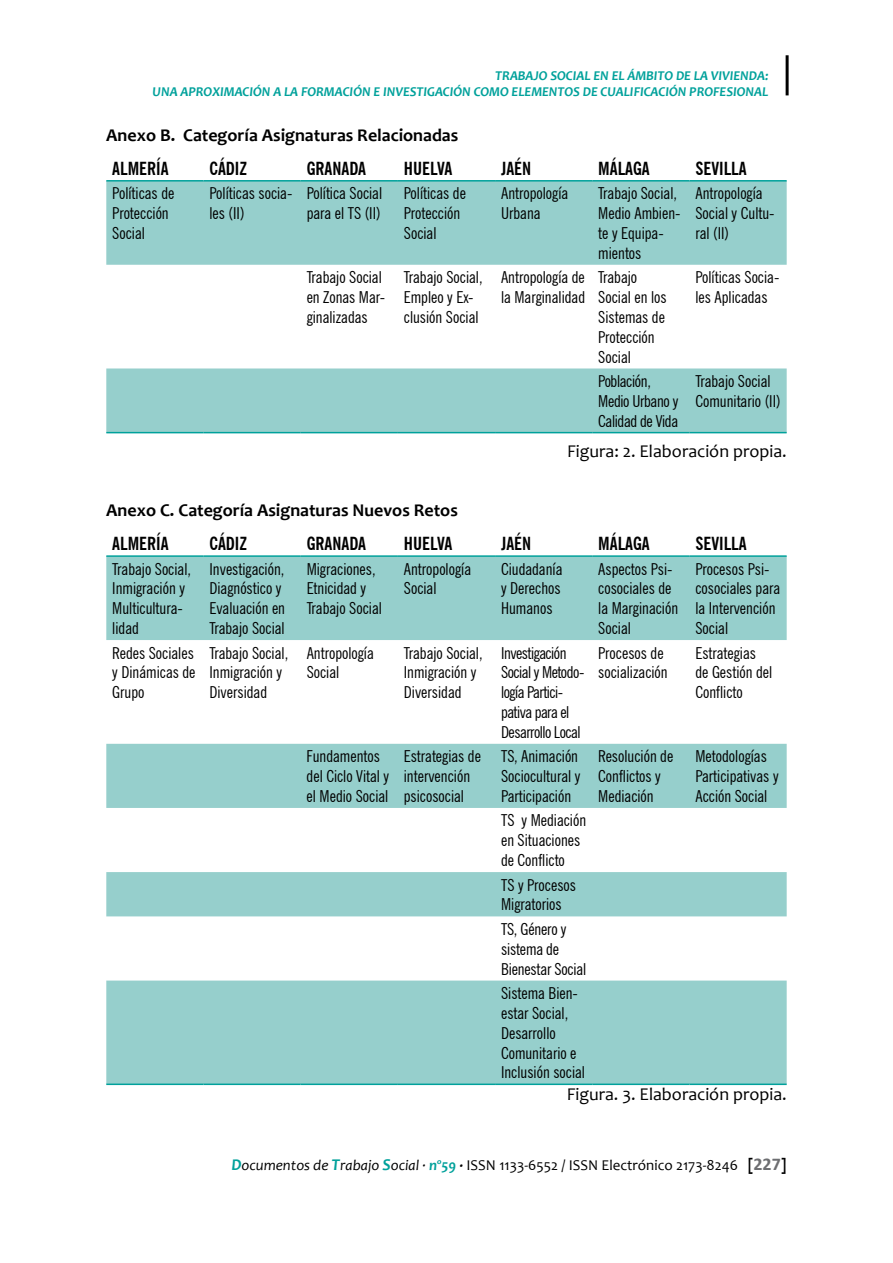
<style>
.page{position:relative;width:893px;height:1263px;background:#fff}
.page>*{position:absolute;margin:0;border:0;box-sizing:border-box;transform-origin:0 0}
.t1{font:700 condensed 18px "News Gothic BT";color:#000}
.t2{font:700 18px "Candara";color:#000}
.t3{font:18px "Candara";color:#000}
.t4{font:condensed 16.5px/19.8px "News Gothic BT";color:#000}
.t5{font:condensed 16.5px/19.8px "News Gothic BT";letter-spacing:-.03em;color:#000}
.t6{font:condensed 16.5px/19.8px "News Gothic BT";letter-spacing:-.02em;color:#000}
.t7{font:15px "Candara";color:#000}
.t8{font:italic 700 13.5px/16.2px "Candara";letter-spacing:-.005em;color:#00a19b;text-align:right}
.s1{font-weight:700;font-style:italic;font-size:16.5px;color:#00a19b}
.s2{font-style:italic}
.s3{font-weight:700;font-style:italic;color:#00a19b}
.s4{font-weight:700;font-style:italic}
.s5{font-weight:700;font-size:16.5px}
.s6{font-family:"Calibri";font-weight:700;font-size:18px;color:#6d6e71}
</style>
<div class="page">
<hr style="left:786px;top:55px;width:3px;height:40px;background:#000">
<svg style="left:106px;top:182px;width:681px;height:250px;fill:#96cfcc"></svg>
<hr style="left:106px;top:180px;width:97px;height:2px;background:#00a19b">
<hr style="left:203px;top:180px;width:98px;height:2px;background:#00a19b">
<hr style="left:301px;top:180px;width:97px;height:2px;background:#00a19b">
<hr style="left:398px;top:180px;width:97px;height:2px;background:#00a19b">
<hr style="left:495px;top:180px;width:97px;height:2px;background:#00a19b">
<hr style="left:592px;top:180px;width:97px;height:2px;background:#00a19b">
<hr style="left:689px;top:180px;width:98px;height:2px;background:#00a19b">
<hr style="left:106px;top:432px;width:97px;height:1px;background:#00a19b">
<hr style="left:203px;top:432px;width:98px;height:1px;background:#00a19b">
<hr style="left:301px;top:432px;width:97px;height:1px;background:#00a19b">
<hr style="left:398px;top:432px;width:97px;height:1px;background:#00a19b">
<hr style="left:495px;top:432px;width:97px;height:1px;background:#00a19b">
<hr style="left:592px;top:432px;width:97px;height:1px;background:#00a19b">
<hr style="left:689px;top:432px;width:98px;height:1px;background:#00a19b">
<svg style="left:106px;top:557px;width:681px;height:526px;fill:#96cfcc"></svg>
<hr style="left:106px;top:555px;width:97px;height:2px;background:#00a19b">
<hr style="left:203px;top:555px;width:98px;height:2px;background:#00a19b">
<hr style="left:301px;top:555px;width:97px;height:2px;background:#00a19b">
<hr style="left:398px;top:555px;width:97px;height:2px;background:#00a19b">
<hr style="left:495px;top:555px;width:97px;height:2px;background:#00a19b">
<hr style="left:592px;top:555px;width:97px;height:2px;background:#00a19b">
<hr style="left:689px;top:555px;width:98px;height:2px;background:#00a19b">
<hr style="left:106px;top:1083px;width:97px;height:2px;background:#00a19b">
<hr style="left:203px;top:1083px;width:98px;height:2px;background:#00a19b">
<hr style="left:301px;top:1083px;width:97px;height:2px;background:#00a19b">
<hr style="left:398px;top:1083px;width:97px;height:2px;background:#00a19b">
<hr style="left:495px;top:1083px;width:97px;height:2px;background:#00a19b">
<hr style="left:592px;top:1083px;width:97px;height:2px;background:#00a19b">
<hr style="left:689px;top:1083px;width:98px;height:2px;background:#00a19b">
<p class="t8" style="left:153px;top:67px;width:617px">TRABAJO SOCIAL EN EL ÁMBITO DE LA VIVIENDA:<br>UNA APROXIMACIÓN A LA FORMACIÓN E INVESTIGACIÓN COMO ELEMENTOS DE CUALIFICACIÓN PROFESIONAL</p>
<p class="t2" style="left:106px;top:123px;width:353px">Anexo B. Categoría Asignaturas Relacionadas</p>
<p class="t1" style="left:112px;top:157px;width:58px">ALMERÍA</p>
<p class="t1" style="left:209px;top:157px;width:39px">CÁDIZ</p>
<p class="t1" style="left:307px;top:157px;width:61px">GRANADA</p>
<p class="t1" style="left:404px;top:157px;width:50px">HUELVA</p>
<p class="t1" style="left:501px;top:157px;width:32px">JAÉN</p>
<p class="t1" style="left:598px;top:157px;width:53px">MÁLAGA</p>
<p class="t1" style="left:695px;top:157px;width:53px">SEVILLA</p>
<p class="t4" style="left:112px;top:183px;width:64px">Políticas de<br>Protección<br>Social</p>
<p class="t4" style="left:209px;top:183px;width:85px">Políticas socia&shy;les (II)</p>
<p class="t4" style="left:307px;top:183px;width:77px">Política Social para el TS (II)</p>
<p class="t4" style="left:404px;top:183px;width:64px">Políticas de<br>Protección<br>Social</p>
<p class="t4" style="left:501px;top:183px;width:69px">Antropología<br>Urbana</p>
<p class="t4" style="left:598px;top:183px;width:84px">Trabajo Social,<br>Medio Ambien&shy;te y Equipa&shy;mientos</p>
<p class="t4" style="left:695px;top:183px;width:81px">Antropología<br>Social y Cultu&shy;ral (II)</p>
<p class="t4" style="left:307px;top:267px;width:80px">Trabajo Social en Zonas Mar&shy;ginalizadas</p>
<p class="t4" style="left:404px;top:267px;width:80px">Trabajo Social,<br>Empleo y Ex&shy;clusión Social</p>
<p class="t4" style="left:501px;top:267px;width:86px">Antropología de la Marginalidad</p>
<p class="t4" style="left:598px;top:267px;width:70px">Trabajo<br>Social en los<br>Sistemas de<br>Protección<br>Social</p>
<p class="t4" style="left:695px;top:267px;width:85px">Políticas Socia&shy;les Aplicadas</p>
<p class="t6" style="left:598px;top:371px;width:82px">Población,<br>Medio Urbano y<br>Calidad de Vida</p>
<p class="t4" style="left:695px;top:371px;width:87px">Trabajo Social<br>Comunitario (II)</p>
<p class="t3" style="left:567px;top:440px;width:221px">Figura: 2. Elaboración propia.</p>
<p class="t2" style="left:106px;top:499px;width:353px">Anexo C. Categoría Asignaturas Nuevos Retos</p>
<p class="t1" style="left:112px;top:533px;width:58px">ALMERÍA</p>
<p class="t1" style="left:209px;top:533px;width:39px">CÁDIZ</p>
<p class="t1" style="left:307px;top:533px;width:61px">GRANADA</p>
<p class="t1" style="left:404px;top:533px;width:50px">HUELVA</p>
<p class="t1" style="left:501px;top:533px;width:32px">JAÉN</p>
<p class="t1" style="left:598px;top:533px;width:53px">MÁLAGA</p>
<p class="t1" style="left:695px;top:533px;width:53px">SEVILLA</p>
<p class="t4" style="left:112px;top:559px;width:80px">Trabajo Social,<br>Inmigración y<br>Multicultura&shy;lidad</p>
<p class="t4" style="left:209px;top:559px;width:77px">Investigación,<br>Diagnóstico y<br>Evaluación en<br>Trabajo Social</p>
<p class="t4" style="left:307px;top:559px;width:77px">Migraciones,<br>Etnicidad y<br>Trabajo Social</p>
<p class="t4" style="left:404px;top:559px;width:69px">Antropología<br>Social</p>
<p class="t4" style="left:501px;top:559px;width:63px;text-align:justify">Ciudadanía y Derechos Humanos</p>
<p class="t4" style="left:598px;top:559px;width:81px">Aspectos Psi&shy;cosociales de la Marginación<br>Social</p>
<p class="t4" style="left:695px;top:559px;width:86px">Procesos Psi&shy;cosociales para la Intervención<br>Social</p>
<p class="t4" style="left:112px;top:643px;width:85px;text-align:justify">Redes Sociales y Dinámicas de Grupo</p>
<p class="t4" style="left:209px;top:643px;width:80px">Trabajo Social,<br>Inmigración y<br>Diversidad</p>
<p class="t4" style="left:307px;top:643px;width:69px">Antropología<br>Social</p>
<p class="t4" style="left:404px;top:643px;width:80px">Trabajo Social,<br>Inmigración y<br>Diversidad</p>
<p class="t5" style="left:501px;top:643px;width:85px">Investigación<br>Social y Metodo&shy;logía Partici&shy;pativa para el<br>Desarrollo Local</p>
<p class="t4" style="left:598px;top:643px;width:71px">Procesos de socialización</p>
<p class="t4" style="left:695px;top:643px;width:78px">Estrategias de Gestión del<br>Conflicto</p>
<p class="t4" style="left:307px;top:746px;width:84px">Fundamentos del Ciclo Vital y el Medio Social</p>
<p class="t4" style="left:404px;top:746px;width:79px">Estrategias de intervención psicosocial</p>
<p class="t4" style="left:501px;top:746px;width:81px">TS, Animación<br>Sociocultural y<br>Participación</p>
<p class="t4" style="left:598px;top:746px;width:77px">Resolución de<br>Conflictos y<br>Mediación</p>
<p class="t4" style="left:695px;top:746px;width:85px">Metodologías<br>Participativas y<br>Acción Social</p>
<p class="t4" style="left:501px;top:810px;width:87px">TS y Mediación en Situaciones de Conflicto</p>
<p class="t4" style="left:501px;top:875px;width:77px">TS y Procesos<br>Migratorios</p>
<p class="t4" style="left:501px;top:919px;width:87px">TS, Género y sistema de<br>Bienestar Social</p>
<p class="t4" style="left:501px;top:983px;width:86px">Sistema Bien&shy;estar Social,<br>Desarrollo<br>Comunitario e<br>Inclusión social</p>
<p class="t3" style="left:567px;top:1083px;width:222px">Figura. 3. Elaboración propia.</p>
<p class="t7" style="left:231px;top:1156px;width:557px"><span class="s1">D</span><span class="s2">ocumentos de</span> <span class="s1">T</span><span class="s2">rabajo</span> <span class="s1">S</span><span class="s2">ocial ·</span> <span class="s3">nº59</span> <span class="s4">·</span> ISSN 1133-6552 / ISSN Electrónico 2173-8246 <span class="s5">[</span><span class="s6">227</span><span class="s5">]</span></p>
</div>
